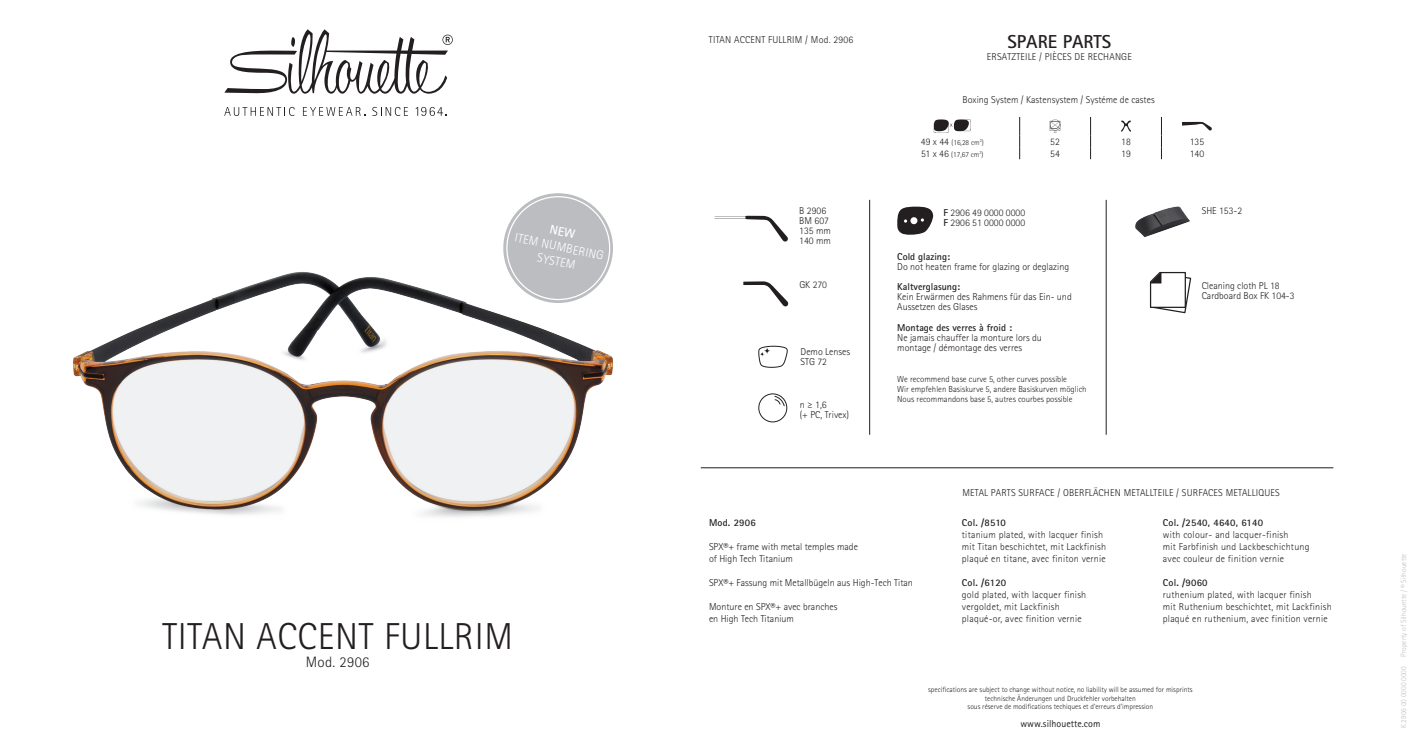
<style>
.page{position:relative;width:1418px;height:745px;background:#fff}
.page>*{position:absolute;margin:0;border:0;box-sizing:border-box;transform-origin:0 0}
.t1{font:300 37.5px "Rotis Sans Serif Pro";letter-spacing:.02em;color:#231f20}
.t2{font:700 18.75px "Rotis Sans Serif Pro";color:#231f20}
.t3{font:300 15px "Rotis Sans Serif Pro";letter-spacing:.02em;color:#231f20}
.t4{font:300 12.5px/15px "Rotis Sans Serif Pro";color:#fff;text-align:center}
.t5{font:300 10px/12px "Rotis Sans Serif Pro";letter-spacing:.02em;color:#231f20}
.t6{font:300 10px/10px "Rotis Sans Serif Pro";color:#231f20}
.t7{font:700 10px "Rotis Sans Serif Pro";color:#231f20}
.t8{font:700 10px "Rotis Sans Serif Pro";letter-spacing:.02em;color:#231f20}
.t9{font:10px "Rotis Sans Serif Pro";color:#231f20}
.t10{font:300 8.75px/10px "Rotis Sans Serif Pro";color:#231f20}
.t11{font:300 7.5px/8.8px "Rotis Sans Serif Pro";color:#231f20;text-align:center}
.t12{font:300 7.5px "Rotis Sans Serif Pro";color:#bcbdc0}
.s1{font-size:10px}
.s2{font-weight:700}
</style>
<div class="page">
<img style="left:73px;top:106px;width:540px;height:411px">
<svg style="left:224px;top:107px;width:71px;height:9px"></svg>
<svg style="left:303px;top:107px;width:62px;height:9px"></svg>
<svg style="left:372px;top:107px;width:36px;height:9px"></svg>
<svg style="left:416px;top:107px;width:30px;height:9px"></svg>
<svg style="left:224px;top:29px;width:229px;height:65px"></svg>
<hr style="left:700px;top:467px;width:633px;height:1px;background:#231f20">
<hr style="left:869px;top:200px;width:1px;height:234px;background:#231f20">
<hr style="left:1105px;top:200px;width:1px;height:234px;background:#231f20">
<svg style="left:743px;top:281px;width:45px;height:26px"></svg>
<svg style="left:897px;top:206px;width:36px;height:29px"></svg>
<div style="left:758px;top:393px;width:29px;height:29px;border:1px solid #231f20;border-radius:50%"></div>
<svg style="left:774px;top:395px;width:11px;height:11px"></svg>
<svg style="left:758px;top:345px;width:30px;height:23px"></svg>
<img style="left:1135px;top:206px;width:55px;height:31px">
<svg style="left:1149px;top:271px;width:42px;height:43px"></svg>
<svg style="left:714px;top:216px;width:74px;height:26px"></svg>
<svg style="left:1019px;top:117px;width:1px;height:42px"></svg>
<svg style="left:1090px;top:117px;width:1px;height:42px"></svg>
<svg style="left:1161px;top:117px;width:1px;height:42px"></svg>
<svg style="left:933px;top:119px;width:37px;height:14px"></svg>
<svg style="left:1049px;top:119px;width:11px;height:14px"></svg>
<svg style="left:1121px;top:120px;width:9px;height:12px"></svg>
<svg style="left:1182px;top:122px;width:30px;height:9px"></svg>
<svg style="left:503px;top:193px;width:110px;height:110px"></svg>
<div style="left:507px;top:196px;width:102px;height:103px;background:#bcbdc0;border-radius:50%"></div>
<p class="t4" style="left:516px;top:230px;width:92px;rotate:12deg">ITEM NUMBERING<br>SYSTEM</p>
<h1 class="t1" style="left:162px;top:614px;width:352px">TITAN ACCENT FULLRIM</h1>
<h3 class="t3" style="left:306px;top:652px;width:65px">Mod. 2906</h3>
<p class="t5" style="left:709px;top:33px;width:146px">TITAN ACCENT FULLRIM / Mod. 2906</p>
<h2 class="t2" style="left:1007px;top:30px;width:105px">SPARE PARTS</h2>
<p class="t5" style="left:986px;top:51px;width:146px">ERSATZTEILE / PIÈCES DE RECHANGE</p>
<p class="t6" style="left:962px;top:95px;width:194px">Boxing System / Kastensystem / Systéme de castes</p>
<p class="t11" style="left:920px;top:138px;width:64px"><span class="s1">49 x 44</span> (16,28 cm<sup>2</sup>)</p>
<p class="t5" style="left:1050px;top:135px;width:11px">52</p>
<p class="t5" style="left:1121px;top:135px;width:11px">18</p>
<p class="t5" style="left:1189px;top:135px;width:16px">135</p>
<p class="t11" style="left:921px;top:150px;width:64px"><span class="s1">51 x 46</span> (17,67 cm<sup>2</sup>)</p>
<p class="t5" style="left:1050px;top:147px;width:11px">54</p>
<p class="t5" style="left:1121px;top:147px;width:11px">19</p>
<p class="t5" style="left:1189px;top:147px;width:16px">140</p>
<p class="t6" style="left:799px;top:205px;width:33px">B 2906<br>BM 607<br>135 mm<br>140 mm</p>
<p class="t5" style="left:1201px;top:204px;width:42px">SHE 153-2</p>
<p class="t6" style="left:943px;top:207px;width:83px"><span class="s2">F</span> 2906 49 0000 0000<br><span class="s2">F</span> 2906 51 0000 0000</p>
<p class="t5" style="left:799px;top:279px;width:29px">GK 270</p>
<p class="t6" style="left:800px;top:346px;width:51px">Demo Lenses<br>STG 72</p>
<p class="t6" style="left:799px;top:399px;width:51px">n ≥ 1,6<br>(+ PC, Trivex)</p>
<p class="t7" style="left:897px;top:250px;width:54px">Cold glazing:</p>
<p class="t6" style="left:897px;top:262px;width:173px">Do not heaten frame for glazing or deglazing</p>
<p class="t7" style="left:897px;top:280px;width:64px">Kaltverglasung:</p>
<p class="t6" style="left:897px;top:292px;width:176px">Kein Erwärmen des Rahmens für das Ein- und<br>Aussetzen des Glases</p>
<p class="t7" style="left:897px;top:320px;width:116px">Montage des verres à froid :</p>
<p class="t6" style="left:897px;top:332px;width:146px">Ne jamais chauffer la monture lors du montage / démontage des verres</p>
<p class="t10" style="left:897px;top:373px;width:191px">We recommend base curve 5, other curves possible<br>Wir empfehlen Basiskurve 5, andere Basiskurven möglich<br>Nous recommandons base 5, autres courbes possible</p>
<p class="t6" style="left:1201px;top:280px;width:94px">Cleaning cloth PL 18<br>Cardboard Box FK 104-3</p>
<p class="t5" style="left:962px;top:486px;width:319px">METAL PARTS SURFACE / OBERFLÄCHEN METALLTEILE / SURFACES METALLIQUES</p>
<p class="t7" style="left:709px;top:515px;width:48px">Mod. 2906</p>
<p class="t6" style="left:709px;top:540px;width:150px;line-height:12px">SPX®+ frame with metal temples made of High Tech Titanium</p>
<p class="t6" style="left:709px;top:577px;width:205px">SPX®+ Fassung mit Metallbügeln aus High-Tech Titan</p>
<p class="t6" style="left:709px;top:600px;width:130px;line-height:12px">Monture en SPX®+ avec branches en High Tech Titanium</p>
<p class="t7" style="left:961px;top:516px;width:46px">Col. /8510</p>
<p class="t5" style="left:961px;top:528px;width:146px">titanium plated, with lacquer finish mit Titan beschichtet, mit Lackfinish plaqué en titane, avec finiton vernie</p>
<p class="t7" style="left:961px;top:576px;width:46px">Col. /6120</p>
<p class="t5" style="left:961px;top:588px;width:126px">gold plated, with lacquer finish vergoldet, mit Lackfinish plaqué-or, avec finition vernie</p>
<p class="t8" style="left:1162px;top:516px;width:102px">Col. /2540, 4640, 6140</p>
<p class="t5" style="left:1162px;top:528px;width:148px">with colour- and lacquer-finish<br>mit Farbfinish und Lackbeschichtung avec couleur de finition vernie</p>
<p class="t7" style="left:1162px;top:576px;width:46px">Col. /9060</p>
<p class="t5" style="left:1162px;top:588px;width:170px">ruthenium plated, with lacquer finish<br>mit Ruthenium beschichtet, mit Lackfinish plaqué en ruthenium, avec finition vernie</p>
<p class="t11" style="left:928px;top:684px;width:266px">specifications are subject to change without notice, no liability will be assumed for misprints technische Änderungen und Druckfehler vorbehalten<br>sous réserve de modifications techiques et d'erreurs d'impression</p>
<p class="t9" style="left:1020px;top:717px;width:81px">www.silhouette.com</p>
<p class="t12" style="left:1399px;top:656px;width:105px;rotate:-90deg">Property of Silhouette / © Silhouette</p>
<p class="t12" style="left:1399px;top:727px;width:63px;rotate:-90deg">K 2906 00 0000 0000</p>
</div>
